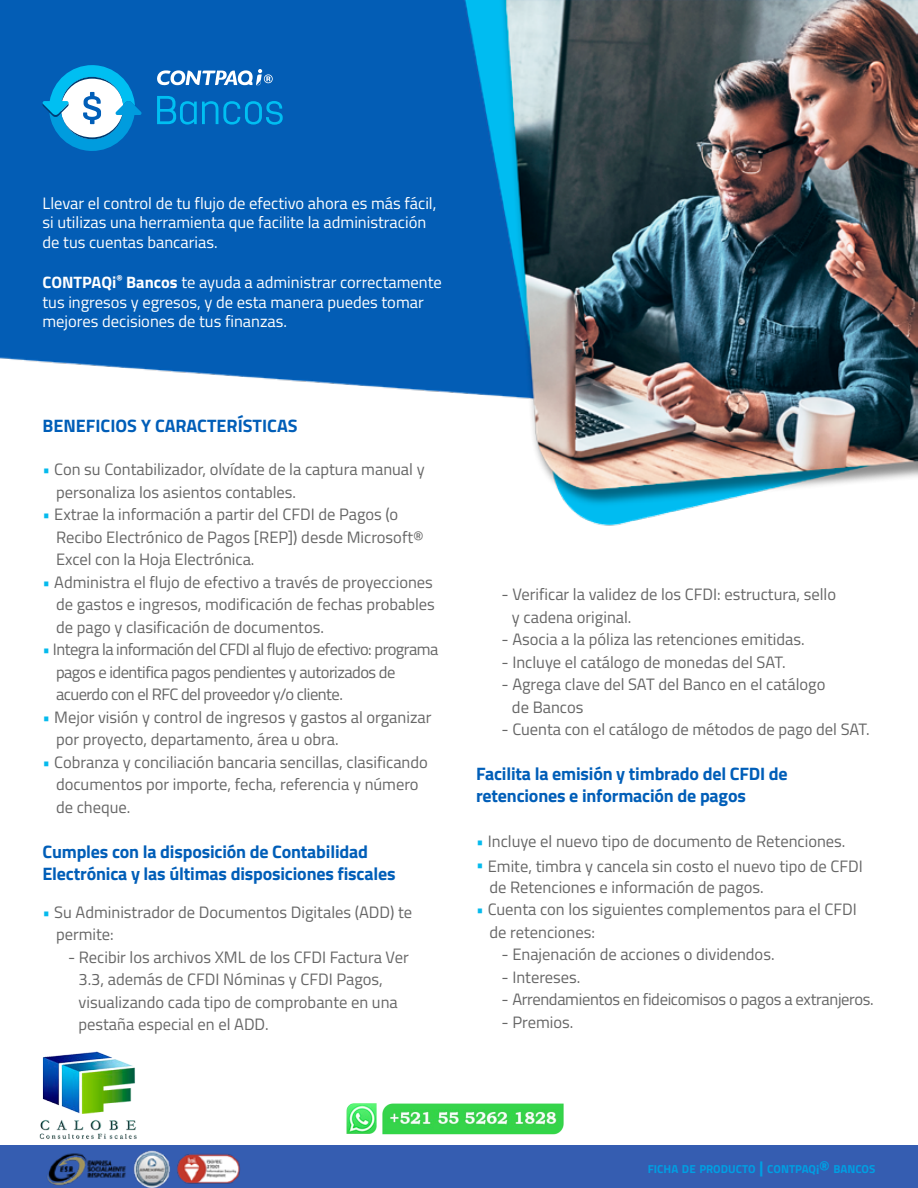
<style>
.page{position:relative;width:918px;height:1188px;background:#fff}
.page>*{position:absolute;margin:0;border:0;box-sizing:border-box;transform-origin:0 0}
.t1{font:700 18px/22.5px "Titillium Web";letter-spacing:-.01em;color:#005eb8}
.t2{font:16.5px/22.5px "Titillium Web";color:#666}
.t3{font:16.5px/19.8px "Titillium Web";color:#fff}
.t4{font:16.5px/22.5px "Titillium Web";letter-spacing:-.03em;color:#666}
.t5{font:16.5px "Titillium Web";letter-spacing:-.02em;color:#666}
.t6{font:700 11.55px "Titillium Web";color:#009fe3}
.s1{font-weight:700}
.s2{color:#05baed}
.s3{font-size:16.5px}
.s4{font-size:12.75px}
</style>
<div class="page">
<img style="left:0;top:0;width:918px;height:526px">
<div style="left:0;top:1145px;width:918px;height:43px;background:#355db1"></div>
<img style="left:47px;top:1150px;width:193px;height:37px">
<svg style="left:157px;top:96px;width:126px;height:29px;background:#0279c6"></svg>
<svg style="left:42px;top:65px;width:100px;height:86px"></svg>
<svg style="left:157px;top:69px;width:116px;height:17px"></svg>
<img style="left:40px;top:1051px;width:96px;height:88px">
<img style="left:346px;top:1103px;width:218px;height:32px">
<p class="t3" style="left:43px;top:192px;width:395px">Llevar el control de tu flujo de efectivo ahora es más fácil, si utilizas una herramienta que facilite la administración de tus cuentas bancarias.</p>
<p class="t3" style="left:43px;top:271px;width:401px"><span class="s1">CONTPAQi</span><sup>®</sup> <span class="s1">Bancos</span> te ayuda a administrar correctamente tus ingresos y egresos, y de esta manera puedes tomar mejores decisiones de tus finanzas.</p>
<p class="t1" style="left:43px;top:413px;width:256px">BENEFICIOS Y CARACTERÍSTICAS</p>
<p class="t2" style="left:56px;top:458px;width:370px;text-indent:-13px"><span class="s2">•</span> Con su Contabilizador, olvídate de la captura manual y personaliza los asientos contables.</p>
<p class="t2" style="left:56px;top:503px;width:369px;text-indent:-13px"><span class="s2">•</span> Extrae la información a partir del CFDI de Pagos (o<br>Recibo Electrónico de Pagos [REP]) desde Microsoft®<br>Excel con la Hoja Electrónica.</p>
<p class="t2" style="left:56px;top:570px;width:380px;text-align:justify;text-indent:-13px"><span class="s2">•</span> Administra el flujo de efectivo a través de proyecciones de gastos e ingresos, modificación de fechas probables de pago y clasificación de documentos.</p>
<p class="t4" style="left:56px;top:638px;width:384px;text-indent:-13px"><span class="s2">•</span> Integra la información del CFDI al flujo de efectivo: programa pagos e identifica pagos pendientes y autorizados de acuerdo con el RFC del proveedor y/o cliente.</p>
<p class="t2" style="left:56px;top:705px;width:377px;text-indent:-13px"><span class="s2">•</span> Mejor visión y control de ingresos y gastos al organizar por proyecto, departamento, área u obra.</p>
<p class="t2" style="left:56px;top:750px;width:373px;text-indent:-13px"><span class="s2">•</span> Cobranza y conciliación bancaria sencillas, clasificando documentos por importe, fecha, referencia y número de cheque.</p>
<p class="t1" style="left:43px;top:839px;width:355px">Cumples con la disposición de Contabilidad<br>Electrónica y las últimas disposiciones fiscales</p>
<p class="t2" style="left:56px;top:900px;width:358px;text-indent:-13px"><span class="s2">•</span> Su Administrador de Documentos Digitales (ADD) te permite:</p>
<p class="t2" style="left:79px;top:945px;width:332px;text-indent:-10px">- Recibir los archivos XML de los CFDI Factura Ver 3.3, además de CFDI Nóminas y CFDI Pagos, visualizando cada tipo de comprobante en una pestaña especial en el ADD.</p>
<p class="t2" style="left:512px;top:582px;width:326px;text-indent:-10px">- Verificar la validez de los CFDI: estructura, sello y cadena original.</p>
<p class="t2" style="left:502px;top:627px;width:305px">- Asocia a la póliza las retenciones emitidas.</p>
<p class="t2" style="left:502px;top:650px;width:286px">- Incluye el catálogo de monedas del SAT.</p>
<p class="t2" style="left:512px;top:672px;width:315px;text-indent:-10px">- Agrega clave del SAT del Banco en el catálogo de Bancos</p>
<p class="t2" style="left:502px;top:717px;width:370px">- Cuenta con el catálogo de métodos de pago del SAT.</p>
<p class="t1" style="left:476px;top:762px;width:313px">Facilita la emisión y timbrado del CFDI de retenciones e información de pagos</p>
<p class="t2" style="left:476px;top:830px;width:371px"><span class="s2">•</span> Incluye el nuevo tipo de documento de Retenciones.</p>
<p class="t2" style="left:490px;top:854px;width:375px;line-height:21px;text-indent:-13px"><span class="s2">•</span> Emite, timbra y cancela sin costo el nuevo tipo de CFDI de Retenciones e información de pagos.</p>
<p class="t2" style="left:490px;top:897px;width:369px;text-indent:-13px"><span class="s2">•</span> Cuenta con los siguientes complementos para el CFDI de retenciones:</p>
<p class="t2" style="left:502px;top:942px;width:275px">- Enajenación de acciones o dividendos.</p>
<p class="t2" style="left:502px;top:965px;width:80px">- Intereses.</p>
<p class="t5" style="left:502px;top:987px;width:374px">- Arrendamientos en fideicomisos o pagos a extranjeros.</p>
<p class="t2" style="left:502px;top:1010px;width:73px">- Premios.</p>
<p class="t6" style="left:648px;top:1160px;width:229px">FICHA DE PRODUCTO <span class="s3">|</span> CONTPAQ<span class="s4">i</span><span class="s3">®</span> BANCOS</p>
</div>
